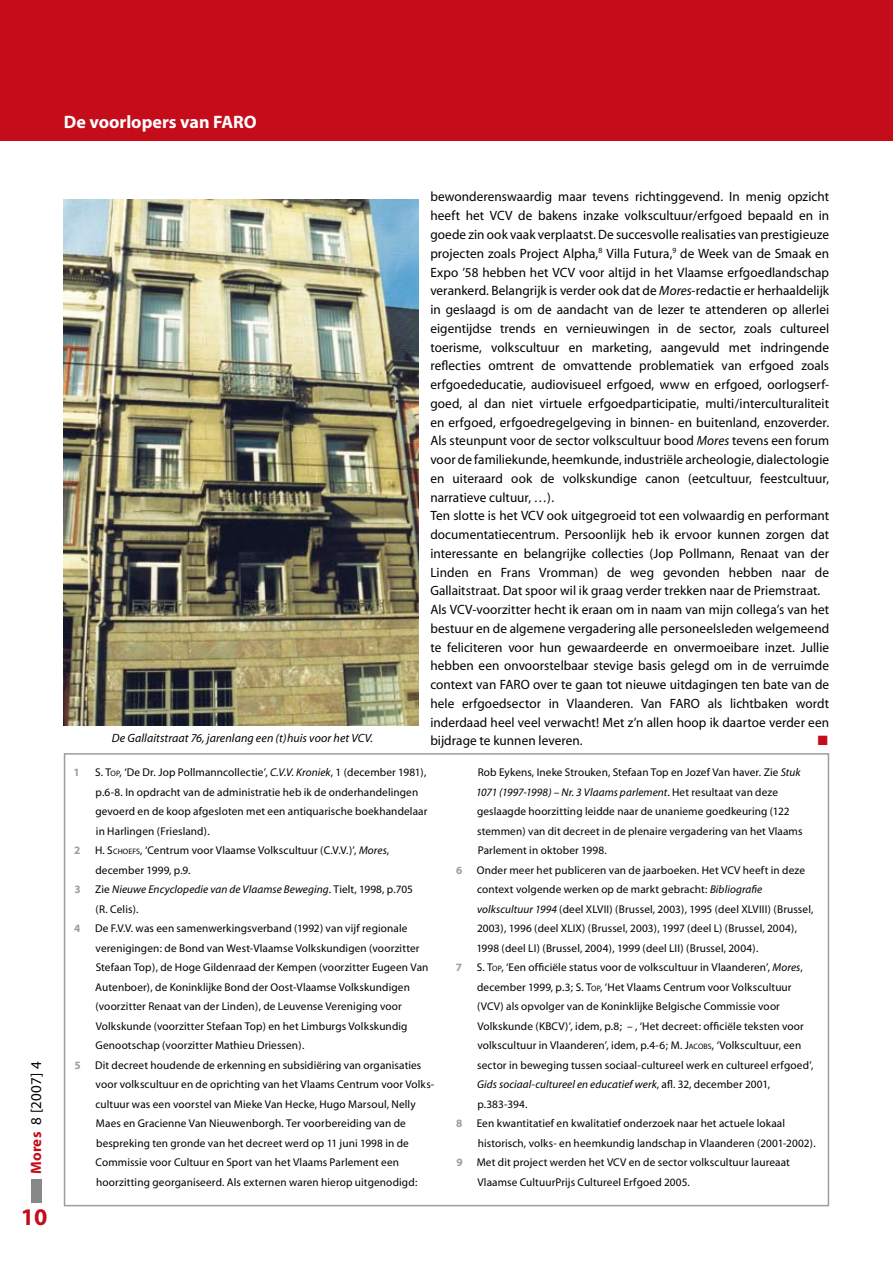
<style>
.page{position:relative;width:893px;height:1263px;background:#fff}
.page>*{position:absolute;margin:0;border:0;box-sizing:border-box;transform-origin:0 0}
.t1{font:700 24px "Myriad";color:#c50c1b}
.t2{font:700 18px "Myriad";color:#fff}
.t3{font:15px "Myriad";color:#000}
.t4{font:13.5px/18.8px "Myriad";letter-spacing:.005em;color:#000}
.t5{font:13.5px "Zapf Dingbats ITC";color:#c50c1b}
.t6{font:italic 12px "Myriad";letter-spacing:.005em;color:#000}
.t7{font:11.25px/19.5px "Myriad";letter-spacing:.01em;color:#000}
.t8{font:italic 11.25px/19.5px "Myriad";letter-spacing:.01em;color:#000}
.t9{font:700 11.25px "Myriad";color:#9b9d9e}
.s1{font-weight:700;color:#c50c1b}
.s2{font-style:italic}
.s3{font-style:inherit}
.s4{font-size:7.8px}
.s5{font-style:normal}
</style>
<div class="page">
<div style="left:0;top:0;width:893px;height:140px;background:#c50c1b"></div>
<div style="left:31px;top:1179px;width:11px;height:23px;background:#868889"></div>
<div style="left:64px;top:753px;width:765px;height:453px;border:2px solid #9b9d9e"></div>
<img style="left:64px;top:200px;width:355px;height:526px">
<h2 class="t2" style="left:64px;top:113px;width:161px">De voorlopers van FARO</h2>
<h3 class="t3" style="left:29px;top:1174px;width:115px;rotate:-90deg"><span class="s1">Mores</span> 8 [2007] 4</h3>
<h1 class="t1" style="left:21px;top:1204px;width:28px">10</h1>
<p class="t6" style="left:112px;top:732px;width:263px">De Gallaitstraat 76, jarenlang een (t)huis voor het VCV.</p>
<p class="t4" style="left:430px;top:188px;width:400px">bewonderenswaardig maar tevens richtinggevend. In menig opzicht heeft het VCV de bakens inzake volkscultuur/erfgoed bepaald en in goede zin ook vaak verplaatst. De succesvolle realisaties van prestigieuze projecten zoals Project Alpha,<sup>8</sup> Villa Futura,<sup>9</sup> de Week van de Smaak en Expo ’58 hebben het VCV voor altijd in het Vlaamse erfgoedlandschap verankerd. Belangrijk is verder ook dat de <span class="s2">Mores</span>-redactie er herhaaldelijk in geslaagd is om de aandacht van de lezer te attenderen op allerlei eigentijdse trends en vernieuwingen in de sector, zoals cultureel toerisme, volkscultuur en marketing, aangevuld met indringende reflecties omtrent de omvattende problematiek van erfgoed zoals erfgoededucatie, audiovisueel erfgoed, www en erfgoed, oorlogserf&shy;goed, al dan niet virtuele erfgoedparticipatie, multi/interculturaliteit en erfgoed, erfgoedregelgeving in binnen- en buitenland, enzoverder.<br>Als steunpunt voor de sector volkscultuur bood <span class="s2">Mores</span> tevens een forum voor de familiekunde, heemkunde, industriële archeologie, dialectologie en uiteraard ook de volkskundige canon (eetcultuur, feestcultuur, narratieve cultuur, …).<br>Ten slotte is het VCV ook uitgegroeid tot een volwaardig en performant documentatiecentrum. Persoonlijk heb ik ervoor kunnen zorgen dat interessante en belangrijke collecties (Jop Pollmann, Renaat van der Linden en Frans Vromman) de weg gevonden hebben naar de Gallaitstraat. Dat spoor wil ik graag verder trekken naar de Priemstraat.<br>Als VCV-voorzitter hecht ik eraan om in naam van mijn collega’s van het bestuur en de algemene vergadering alle personeelsleden welgemeend te feliciteren voor hun gewaardeerde en onvermoeibare inzet. Jullie hebben een onvoorstelbaar stevige basis gelegd om in de verruimde context van FARO over te gaan tot nieuwe uitdagingen ten bate van de hele erfgoedsector in Vlaanderen. Van FARO als lichtbaken wordt inderdaad heel veel verwacht! Met z’n allen hoop ik daartoe verder een bijdrage te kunnen leveren.</p>
<p class="t5" style="left:818px;top:734px;width:12px">■</p>
<p class="t9" style="left:74px;top:767px;width:8px">1</p>
<p class="t7" style="left:95px;top:763px;width:334px">S. <span class="s3">T</span><span class="s4">OP</span>, ‘De Dr. Jop Pollmanncollectie’, <span class="s2">C.V.V. Kroniek</span>, 1 (december 1981), p.6-8. In opdracht van de administratie heb ik de onderhandelingen gevoerd en de koop afgesloten met een antiquarische boekhandelaar in Harlingen (Friesland).</p>
<p class="t9" style="left:74px;top:845px;width:8px">2</p>
<p class="t7" style="left:95px;top:841px;width:296px">H. <span class="s3">S</span><span class="s4">CHOEFS</span>, ‘Centrum voor Vlaamse Volkscultuur (C.V.V.)’, <span class="s2">Mores</span>, december 1999, p.9.</p>
<p class="t9" style="left:75px;top:884px;width:8px">3</p>
<p class="t8" style="left:95px;top:880px;width:319px"><span class="s5">Zie</span> Nieuwe Encyclopedie van de Vlaamse Beweging<span class="s5">. Tielt, 1998, p.705 (R. Celis).</span></p>
<p class="t9" style="left:74px;top:923px;width:8px">4</p>
<p class="t7" style="left:95px;top:919px;width:335px">De F.V.V. was een samenwerkingsverband (1992) van vijf regionale verenigingen: de Bond van West-Vlaamse Volkskundigen (voorzitter Stefaan Top), de Hoge Gildenraad der Kempen (voorzitter Eugeen Van Autenboer), de Koninklijke Bond der Oost-Vlaamse Volkskundigen (voorzitter Renaat van der Linden), de Leuvense Vereniging voor Volkskunde (voorzitter Stefaan Top) en het Limburgs Volkskundig Genootschap (voorzitter Mathieu Driessen).</p>
<p class="t9" style="left:74px;top:1059px;width:8px">5</p>
<p class="t7" style="left:95px;top:1056px;width:341px">Dit decreet houdende de erkenning en subsidiëring van organisaties voor volkscultuur en de oprichting van het Vlaams Centrum voor Volks&shy;cultuur was een voorstel van Mieke Van Hecke, Hugo Marsoul, Nelly Maes en Gracienne Van Nieuwenborgh. Ter voorbereiding van de bespreking ten gronde van het decreet werd op 11 juni 1998 in de Commissie voor Cultuur en Sport van het Vlaams Parlement een hoorzitting georganiseerd. Als externen waren hierop uitgenodigd:</p>
<p class="t7" style="left:476px;top:763px;width:328px">Rob Eykens, Ineke Strouken, Stefaan Top en Jozef Van haver. Zie <span class="s2">Stuk 1071 (1997-1998) – Nr. 3 Vlaams parlement</span>. Het resultaat van deze geslaagde hoorzitting leidde naar de unanieme goedkeuring (122 stemmen) van dit decreet in de plenaire vergadering van het Vlaams Parlement in oktober 1998.</p>
<p class="t9" style="left:456px;top:864px;width:8px">6</p>
<p class="t7" style="left:476px;top:861px;width:339px">Onder meer het publiceren van de jaarboeken. Het VCV heeft in deze context volgende werken op de markt gebracht: <span class="s2">Bibliografie volkscultuur 1994</span> (deel XLVII) (Brussel, 2003), 1995 (deel XLVIII) (Brussel, 2003), 1996 (deel XLIX) (Brussel, 2003), 1997 (deel L) (Brussel, 2004), 1998 (deel LI) (Brussel, 2004), 1999 (deel LII) (Brussel, 2004).</p>
<p class="t9" style="left:456px;top:962px;width:8px">7</p>
<p class="t7" style="left:477px;top:958px;width:338px">S. <span class="s3">T</span><span class="s4">OP</span>, ‘Een officiële status voor de volkscultuur in Vlaanderen’, <span class="s2">Mores</span>, december 1999, p.3; S. <span class="s3">T</span><span class="s4">OP</span>, ‘Het Vlaams Centrum voor Volkscultuur (VCV) als opvolger van de Koninklijke Belgische Commissie voor Volkskunde (KBCV)’, idem, p.8; – , ‘Het decreet: officiële teksten voor volkscultuur in Vlaanderen’, idem, p.4-6; M. <span class="s3">J</span><span class="s4">ACOBS</span>, ‘Volkscultuur, een sector in beweging tussen sociaal-cultureel werk en cultureel erfgoed’, <span class="s2">Gids sociaal-cultureel en educatief werk</span>, afl. 32, december 2001, p.383-394.</p>
<p class="t9" style="left:456px;top:1118px;width:8px">8</p>
<p class="t7" style="left:477px;top:1114px;width:340px">Een kwantitatief en kwalitatief onderzoek naar het actuele lokaal historisch, volks- en heemkundig landschap in Vlaanderen (2001-2002).</p>
<p class="t9" style="left:456px;top:1157px;width:8px">9</p>
<p class="t7" style="left:477px;top:1153px;width:315px">Met dit project werden het VCV en de sector volkscultuur laureaat<br>Vlaamse CultuurPrijs Cultureel Erfgoed 2005.</p>
</div>
